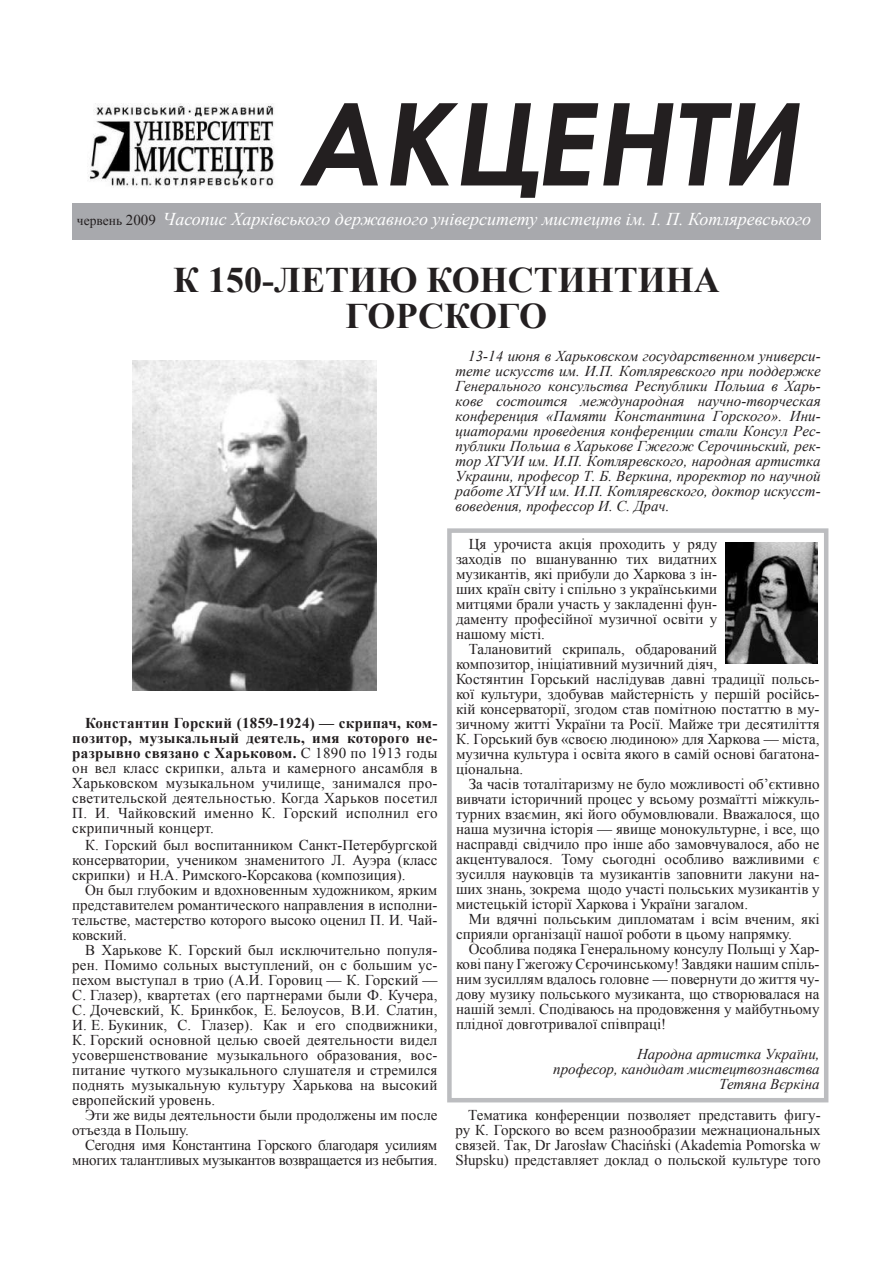
<style>
.page{position:relative;width:893px;height:1263px;background:#fff}
.page>*{position:absolute;margin:0;border:0;box-sizing:border-box;transform-origin:0 0}
.t1{font:700 36px/36px "Times New Roman";color:#231f20;text-align:center}
.t2{font:italic 18px "Times New Roman";color:#fff}
.t3{font:15px/15px "Times New Roman";color:#231f20;text-align:justify}
.t4{font:italic 15px/15px "Times New Roman";color:#231f20;text-align:justify}
.t5{font:15px/15px "Times New Roman";letter-spacing:-.02em;color:#231f20;text-align:right}
.s1{font-style:normal;font-size:13.5px;color:#231f20}
.s2{font-style:normal;font-size:15px;color:#231f20}
.s3{font-weight:700}
</style>
<div class="page">
<img style="left:88px;top:104px;width:186px;height:84px">
<svg style="left:300px;top:103px;width:500px;height:95px"></svg>
<div style="left:72px;top:204px;width:749px;height:36px;background:#a8a9ad"></div>
<img style="left:132px;top:360px;width:244px;height:331px">
<div style="left:447px;top:528px;width:381px;height:574px;border:4px solid #bcbdc0"></div>
<img style="left:726px;top:543px;width:92px;height:121px">
<p class="t2" style="left:77px;top:207px;width:736px"><span class="s1">червень</span> <span class="s2">2009</span> Часопис Харківського державного університету мистецтв ім. І. П. Котляревського</p>
<h1 class="t1" style="left:173px;top:261px;width:548px">К 150-ЛЕТИЮ КОНСТИНТИНА<br>ГОРСКОГО</h1>
<p class="t3" style="left:72px;top:715px;width:367px;text-indent:13px"><span class="s3">Константин Горский (1859-1924) — скрипач, ком&shy;позитор, музыкальный деятель, имя которого не&shy;разрывно связано с Харьковом.</span> С 1890 по 1913 годы он вел класс скрипки, альта и камерного ансамбля в Харьковском музыкальном училище, занимался про&shy;светительской деятельностью. Когда Харьков посетил П. И. Чайковский именно К. Горский исполнил его скрипичный концерт.</p>
<p class="t3" style="left:72px;top:837px;width:367px;text-indent:13px">К. Горский был воспитанником Санкт-Петербургской консерватории, учеником знаменитого Л. Ауэра (класс скрипки) и Н.А. Римского-Корсакова (композиция).</p>
<p class="t3" style="left:72px;top:882px;width:367px;text-indent:13px">Он был глубоким и вдохновенным художником, ярким представителем романтического направления в исполни&shy;тельстве, мастерство которого высоко оценил П. И. Чай&shy;ковский.</p>
<p class="t3" style="left:72px;top:942px;width:367px;text-indent:13px">В Харькове К. Горский был исключительно популя&shy;рен. Помимо сольных выступлений, он с большим ус&shy;пехом выступал в трио (А.И. Горовиц — К. Горский — С. Глазер), квартетах (его партнерами были Ф. Кучера, С. Дочевский, К. Бринкбок, Е. Белоусов, В.И. Слатин, И. Е. Букиник, С. Глазер). Как и его сподвижники, К. Горский основной целью своей деятельности видел усовершенствование музыкального образования, вос&shy;питание чуткого музыкального слушателя и стремился поднять музыкальную культуру Харькова на высокий европейский уровень.</p>
<p class="t3" style="left:72px;top:1107px;width:367px;text-indent:13px">Эти же виды деятельности были продолжены им после отъезда в Польшу.</p>
<p class="t5" style="left:72px;top:1137px;width:367px">Сегодня имя Константина Горского благодаря усилиям многих талантливых музыкантов возвращается из небытия.</p>
<p class="t4" style="left:455px;top:348px;width:367px;text-indent:13px">13-14 июня в Харьковском государственном универси&shy;тете искусств им. И.П. Котляревского при поддержке Генерального консульства Республики Польша в Харь&shy;кове состоится международная научно-творческая конференция «Памяти Константина Горского». Ини&shy;циаторами проведения конференции стали Консул Рес&shy;публики Польша в Харькове Гжегож Серочиньский, рек&shy;тор ХГУИ им. И.П. Котляревского, народная артистка Украини, професор Т. Б. Веркина, проректор по научной работе ХГУИ им. И.П. Котляревского, доктор искусст&shy;воведения, профессор И. С. Драч.</p>
<p class="t3" style="left:456px;top:536px;width:263px;text-indent:13px">Ця урочиста акція проходить у ряду заходів по вшануванню тих видатних музикантів, які прибули до Харкова з ін&shy;ших країн світу і спільно з українськими митцями брали участь у закладенні фун&shy;даменту професійної музичної освіти у нашому місті.</p>
<p class="t3" style="left:456px;top:641px;width:365px;text-align:left;text-indent:13px">Талановитий скрипаль, обдарований<br>композитор, ініціативний музичний діяч,<br>Костянтин Горський наслідував давні традиції польсь&shy;кої культури, здобував майстерність у першій російсь&shy;кій консерваторії, згодом став помітною постаттю в му&shy;зичному житті України та Росії. Майже три десятиліття К. Горський був «своєю людиною» для Харкова — міста, музична культура і освіта якого в самій основі багатона&shy;ціональна.</p>
<p class="t3" style="left:456px;top:776px;width:365px;text-indent:13px">За часів тоталітаризму не було можливості об’єктивно вивчати історичний процес у всьому розмаїтті міжкуль&shy;турних взаємин, які його обумовлювали. Вважалося, що наша музична історія — явище монокультурне, і все, що насправді свідчило про інше або замовчувалося, або не акцентувалося. Тому сьогодні особливо важливими є зусилля науковців та музикантів заповнити лакуни на&shy;ших знань, зокрема щодо участі польських музикантів у мистецькій історії Харкова і України загалом.</p>
<p class="t3" style="left:456px;top:911px;width:365px;text-indent:13px">Ми вдячні польським дипломатам і всім вченим, які сприяли організації нашої роботи в цьому напрямку.</p>
<p class="t3" style="left:456px;top:941px;width:365px;text-indent:13px">Особлива подяка Генеральному консулу Польщі у Хар&shy;кові пану Гжегожу Сєрочинському! Завдяки нашим спіль&shy;ним зусиллям вдалось головне — повернути до життя чу&shy;дову музику польського музиканта, що створювалася на нашій землі. Сподіваюсь на продовження у майбутньому плідної довготривалої співпраці!</p>
<p class="t4" style="left:553px;top:1046px;width:268px;text-align:right">Народна артистка України,<br>професор, кандидат мистецтвознавства<br>Тетяна Вєркіна</p>
<p class="t3" style="left:455px;top:1107px;width:367px;text-indent:13px">Тематика конференции позволяет представить фигу&shy;ру К. Горского во всем разнообразии межнациональных связей. Так, Dr Jarosław Chaciński (Akademia Pomorska w Słupsku) представляет доклад о польской культуре того</p>
</div>
